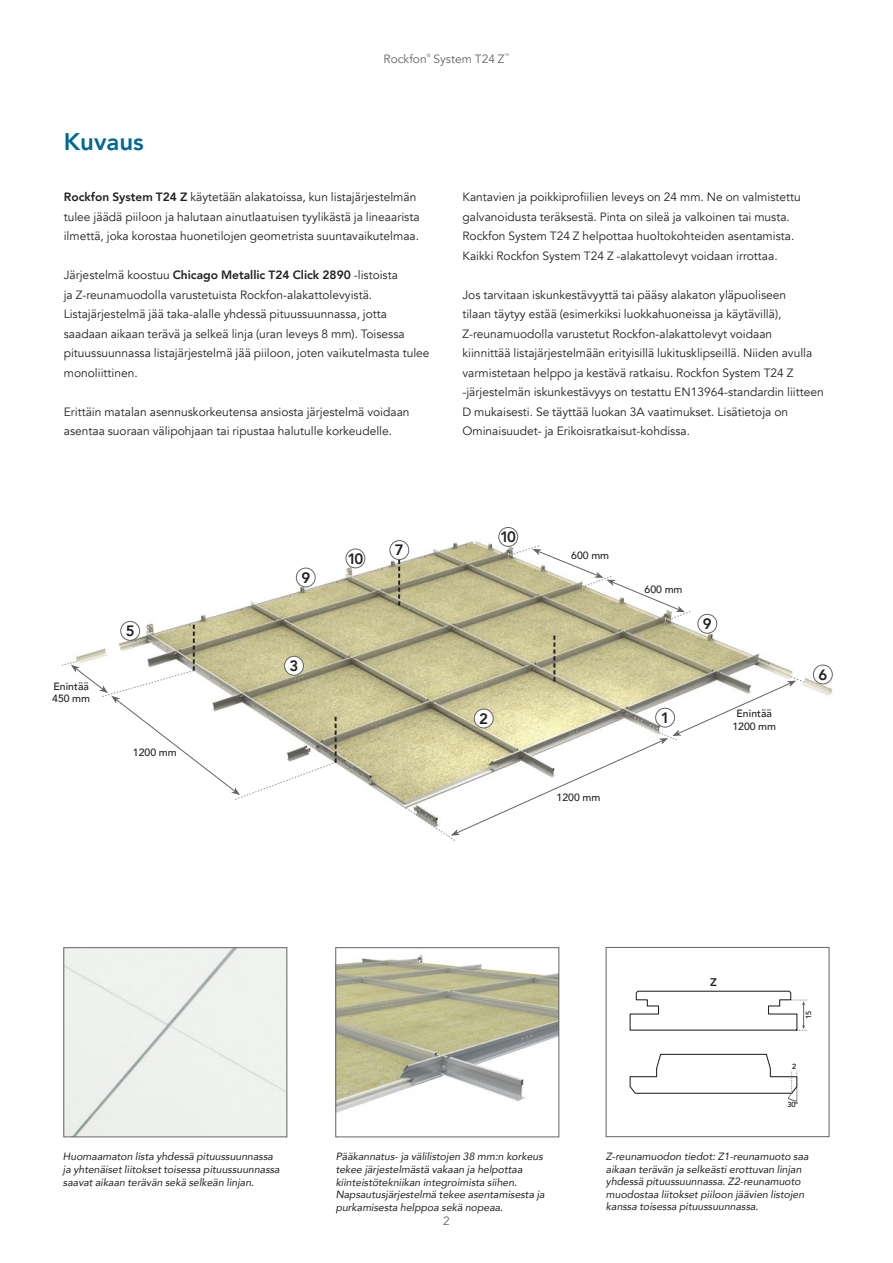
<style>
.page{position:relative;width:893px;height:1263px;background:#fff}
.page>*{position:absolute;margin:0;border:0;box-sizing:border-box;transform-origin:0 0}
.t1{font:800 24px "Avenir";color:#006893}
.t2{font:800 15px "Avenir";color:#231f20}
.t3{font:12px/19.5px "Avenir";color:#231f20}
.t4{font:12px "Avenir";color:#636466}
.t5{font:800 10.95px "Avenir";color:#231f20}
.t6{font:italic 10.5px/12.6px "Avenir";color:#231f20}
.t7{font:500 10.5px/12.6px "Avenir";color:#231f20}
.t8{font:500 7.35px "Avenir";color:#000}
.t9{font:4.8px "Avenir";color:#636466}
.s1{font-weight:800}
</style>
<div class="page">
<img style="left:122px;top:528px;width:711px;height:281px">
<svg style="left:630px;top:990px;width:178px;height:41px"></svg>
<svg style="left:630px;top:1053px;width:168px;height:48px"></svg>
<div style="left:606px;top:947px;width:223px;height:190px;border:1px solid #636466"></div>
<img style="left:338px;top:955px;width:219px;height:157px">
<div style="left:336px;top:947px;width:223px;height:190px;border:1px solid #636466"></div>
<div style="left:66px;top:949px;width:219px;height:186px;background:#eff1ee"></div>
<div style="left:64px;top:947px;width:223px;height:190px;border:1px solid #636466"></div>
<svg style="left:398px;top:560px;width:2px;height:46px"></svg>
<svg style="left:513px;top:545px;width:178px;height:74px"></svg>
<div style="left:813px;top:665px;width:19px;height:19px;background:#fff;border-radius:50%"></div>
<div style="left:813px;top:665px;width:19px;height:19px;border:1px solid #636466;border-radius:50%"></div>
<svg style="left:121px;top:621px;width:19px;height:19px"></svg>
<div style="left:121px;top:621px;width:19px;height:19px;border:1px solid #636466;border-radius:50%"></div>
<div style="left:390px;top:541px;width:19px;height:18px;background:#fff;border-radius:50%"></div>
<div style="left:390px;top:540px;width:19px;height:20px;border:1px solid #636466;border-radius:50%"></div>
<div style="left:296px;top:568px;width:19px;height:19px;background:#fff;border-radius:50%"></div>
<div style="left:296px;top:568px;width:19px;height:19px;border:1px solid #636466;border-radius:50%"></div>
<div style="left:698px;top:614px;width:19px;height:19px;background:#fff;border-radius:50%"></div>
<div style="left:698px;top:614px;width:19px;height:19px;border:1px solid #636466;border-radius:50%"></div>
<div style="left:346px;top:549px;width:19px;height:19px;background:#fff;border-radius:50%"></div>
<div style="left:346px;top:549px;width:19px;height:19px;border:1px solid #636466;border-radius:50%"></div>
<div style="left:499px;top:527px;width:19px;height:19px;background:#fff;border-radius:50%"></div>
<div style="left:499px;top:527px;width:19px;height:19px;border:1px solid #636466;border-radius:50%"></div>
<svg style="left:62px;top:625px;width:275px;height:175px"></svg>
<svg style="left:405px;top:635px;width:400px;height:206px"></svg>
<h1 class="t1" style="left:64px;top:123px;width:81px">Kuvaus</h1>
<p class="t4" style="left:384px;top:52px;width:45px">Rockfon</p>
<p class="t9" style="left:427px;top:53px;width:5px">®</p>
<p class="t4" style="left:433px;top:52px;width:73px">System T24 Z</p>
<p class="t9" style="left:505px;top:53px;width:6px">™</p>
<p class="t3" style="left:64px;top:188px;width:357px"><span class="s1">Rockfon System T24 Z</span> käytetään alakatoissa, kun listajärjestelmän tulee jäädä piiloon ja halutaan ainutlaatuisen tyylikästä ja lineaarista ilmettä, joka korostaa huonetilojen geometrista suuntavaikutelmaa.</p>
<p class="t3" style="left:64px;top:266px;width:367px">Järjestelmä koostuu <span class="s1">Chicago Metallic T24 Click 2890</span> -listoista<br>ja Z-reunamuodolla varustetuista Rockfon-alakattolevyistä.<br>Listajärjestelmä jää taka-alalle yhdessä pituussuunnassa, jotta saadaan aikaan terävä ja selkeä linja (uran leveys 8 mm). Toisessa pituussuunnassa listajärjestelmä jää piiloon, joten vaikutelmasta tulee monoliittinen.</p>
<p class="t3" style="left:64px;top:402px;width:347px">Erittäin matalan asennuskorkeutensa ansiosta järjestelmä voidaan asentaa suoraan välipohjaan tai ripustaa halutulle korkeudelle.</p>
<p class="t3" style="left:462px;top:188px;width:340px">Kantavien ja poikkiprofiilien leveys on 24 mm. Ne on valmistettu galvanoidusta teräksestä. Pinta on sileä ja valkoinen tai musta.<br>Rockfon System T24 Z helpottaa huoltokohteiden asentamista.<br>Kaikki Rockfon System T24 Z -alakattolevyt voidaan irrottaa.</p>
<p class="t3" style="left:462px;top:285px;width:363px">Jos tarvitaan iskunkestävyyttä tai pääsy alakaton yläpuoliseen<br>tilaan täytyy estää (esimerkiksi luokkahuoneissa ja käytävillä), Z-reunamuodolla varustetut Rockfon-alakattolevyt voidaan<br>kiinnittää listajärjestelmään erityisillä lukitusklipseillä. Niiden avulla varmistetaan helppo ja kestävä ratkaisu. Rockfon System T24 Z -järjestelmän iskunkestävyys on testattu EN13964-standardin liitteen D mukaisesti. Se täyttää luokan 3A vaatimukset. Lisätietoja on Ominaisuudet- ja Erikoisratkaisut-kohdissa.</p>
<p class="t7" style="left:52px;top:679px;width:39px">Enintää<br>450 mm</p>
<p class="t2" style="left:126px;top:619px;width:10px">5</p>
<p class="t7" style="left:133px;top:745px;width:45px">1200 mm</p>
<p class="t2" style="left:301px;top:566px;width:10px">9</p>
<p class="t2" style="left:290px;top:654px;width:10px">3</p>
<p class="t2" style="left:347px;top:547px;width:17px">10</p>
<p class="t2" style="left:395px;top:539px;width:10px">7</p>
<p class="t2" style="left:500px;top:525px;width:17px">10</p>
<p class="t7" style="left:571px;top:548px;width:39px">600 mm</p>
<p class="t7" style="left:645px;top:583px;width:39px">600 mm</p>
<p class="t2" style="left:703px;top:612px;width:10px">9</p>
<p class="t2" style="left:479px;top:707px;width:10px">2</p>
<p class="t2" style="left:661px;top:706px;width:10px">1</p>
<p class="t7" style="left:557px;top:790px;width:45px">1200 mm</p>
<p class="t7" style="left:732px;top:707px;width:45px;text-align:center">Enintää<br>1200 mm</p>
<p class="t2" style="left:818px;top:663px;width:10px">6</p>
<p class="t5" style="left:710px;top:974px;width:8px">Z</p>
<p class="t8" style="left:802px;top:1019px;width:9px;rotate:-90deg">15</p>
<p class="t8" style="left:792px;top:1060px;width:6px">2</p>
<p class="t8" style="left:788px;top:1098px;width:12px">30°</p>
<p class="t6" style="left:63px;top:1150px;width:218px">Huomaamaton lista yhdessä pituussuunnassa ja yhtenäiset liitokset toisessa pituussuunnassa saavat aikaan terävän sekä selkeän linjan.</p>
<p class="t6" style="left:606px;top:1150px;width:204px">Z-reunamuodon tiedot: Z1-reunamuoto saa aikaan terävän ja selkeästi erottuvan linjan yhdessä pituussuunnassa. Z2-reunamuoto muodostaa liitokset piiloon jäävien listojen kanssa toisessa pituussuunnassa.</p>
<p class="t6" style="left:336px;top:1150px;width:210px">Pääkannatus- ja välilistojen 38 mm:n korkeus tekee järjestelmästä vakaan ja helpottaa kiinteistötekniikan integroimista siihen.<br>Napsautusjärjestelmä tekee asentamisesta ja purkamisesta helppoa sekä nopeaa.</p>
<p class="t4" style="left:443px;top:1213px;width:8px">2</p>
</div>
